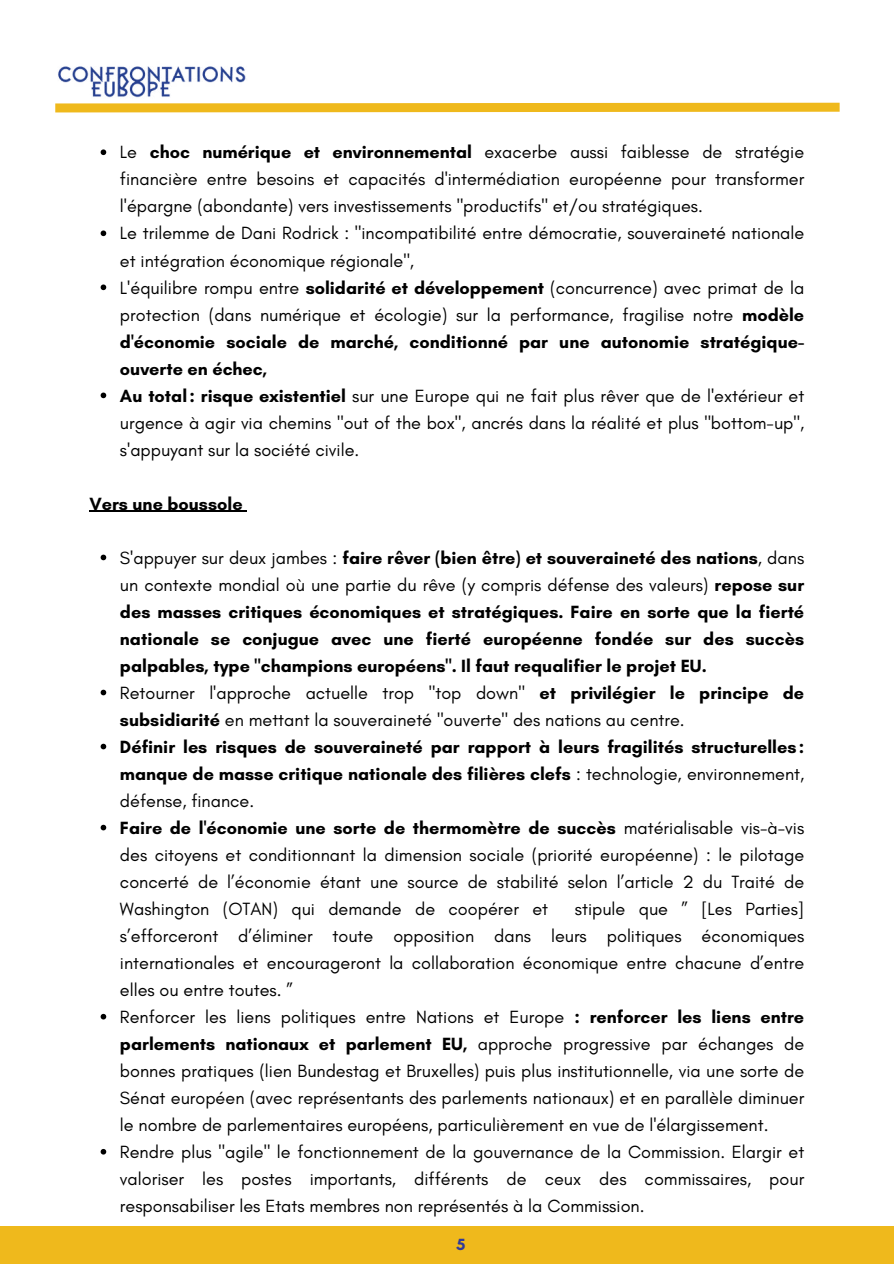
<style>
.page{position:relative;width:894px;height:1264px;background:#fff}
.page>*{position:absolute;margin:0;border:0;box-sizing:border-box;transform-origin:0 0}
.t1{font:18px/27px "Glacial Indifference";color:#000}
.t2{font:700 18px/27px "Glacial Indifference";color:#000}
.t3{font:700 16.5px "Glacial Indifference";color:#303a99}
.s1{font-weight:700}
.s2{font-weight:400}
</style>
<div class="page">
<svg style="left:260px;top:102px;width:580px;height:11px"></svg>
<div style="left:0;top:1226px;width:893px;height:37px;background:#efb91c"></div>
<img style="left:55px;top:66px;width:205px;height:47px">
<svg style="left:101px;top:149px;width:5px;height:6px"></svg>
<svg style="left:101px;top:230px;width:5px;height:6px"></svg>
<svg style="left:101px;top:284px;width:5px;height:6px"></svg>
<svg style="left:101px;top:392px;width:5px;height:6px"></svg>
<hr style="left:89px;top:510px;width:153px;height:2px;background:#000">
<svg style="left:101px;top:554px;width:5px;height:6px"></svg>
<svg style="left:101px;top:689px;width:5px;height:6px"></svg>
<svg style="left:101px;top:743px;width:5px;height:6px"></svg>
<svg style="left:101px;top:824px;width:5px;height:6px"></svg>
<svg style="left:101px;top:1013px;width:5px;height:6px"></svg>
<svg style="left:101px;top:1148px;width:5px;height:6px"></svg>
<p class="t1" style="left:120px;top:139px;width:685px">Le <span class="s1">choc numérique et environnemental</span> exacerbe aussi faiblesse de stratégie financière entre besoins et capacités d'intermédiation européenne pour transformer l'épargne (abondante) vers investissements "productifs" et/ou stratégiques.<br>Le trilemme de Dani Rodrick : "incompatibilité entre démocratie, souveraineté nationale et intégration économique régionale",<br>L'équilibre rompu entre <span class="s1">solidarité et développement</span> (concurrence) avec primat de la protection (dans numérique et écologie) sur la performance, fragilise notre <span class="s1">modèle d'économie sociale de marché, conditionné par une autonomie stratégique&shy;ouverte en échec,<br>Au total : risque existentiel</span> sur une Europe qui ne fait plus rêver que de l'extérieur et urgence à agir via chemins "out of the box", ancrés dans la réalité et plus "bottom-up", s'appuyant sur la société civile.</p>
<p class="t2" style="left:89px;top:490px;width:155px">Vers une boussole</p>
<p class="t2" style="left:120px;top:544px;width:685px"><span class="s2">S'appuyer sur deux jambes :</span> faire rêver (bien être) et souveraineté des nations<span class="s2">, dans un contexte mondial où une partie du rêve (y compris défense des valeurs)</span> repose sur des masses critiques économiques et stratégiques. Faire en sorte que la fierté nationale se conjugue avec une fierté européenne fondée sur des succès palpables, type "champions européens". Il faut requalifier le projet EU.<br><span class="s2">Retourner l'approche actuelle trop "top down"</span> et privilégier le principe de subsidiarité <span class="s2">en mettant la souveraineté "ouverte" des nations au centre.<br></span>Définir les risques de souveraineté par rapport à leurs fragilités structurelles : manque de masse critique nationale des filières clefs <span class="s2">: technologie, environnement, défense, finance.<br></span>Faire de l'économie une sorte de thermomètre de succès <span class="s2">matérialisable vis-à-vis des citoyens et conditionnant la dimension sociale (priorité européenne) : le pilotage concerté de l’économie étant une source de stabilité selon l’article 2 du Traité de Washington (OTAN) qui demande de coopérer et</span></p>
<p class="t1" style="left:120px;top:895px;width:685px;text-indent:455px">stipule que ” [Les Parties] s’efforceront d’éliminer toute opposition dans leurs politiques économiques internationales et encourageront la collaboration économique entre chacune d’entre elles ou entre toutes. ”<br>Renforcer les liens politiques entre Nations et Europe <span class="s1">: renforcer les liens entre parlements nationaux et parlement EU,</span> approche progressive par échanges de bonnes pratiques (lien Bundestag et Bruxelles) puis plus institutionnelle, via une sorte de Sénat européen (avec représentants des parlements nationaux) et en parallèle diminuer le nombre de parlementaires européens, particulièrement en vue de l'élargissement.<br>Rendre plus "agile" le fonctionnement de la gouvernance de la Commission. Elargir et valoriser les postes importants, différents de ceux des commissaires, pour responsabiliser les Etats membres non représentés à la Commission.</p>
<p class="t3" style="left:456px;top:1234px;width:10px">5</p>
</div>
